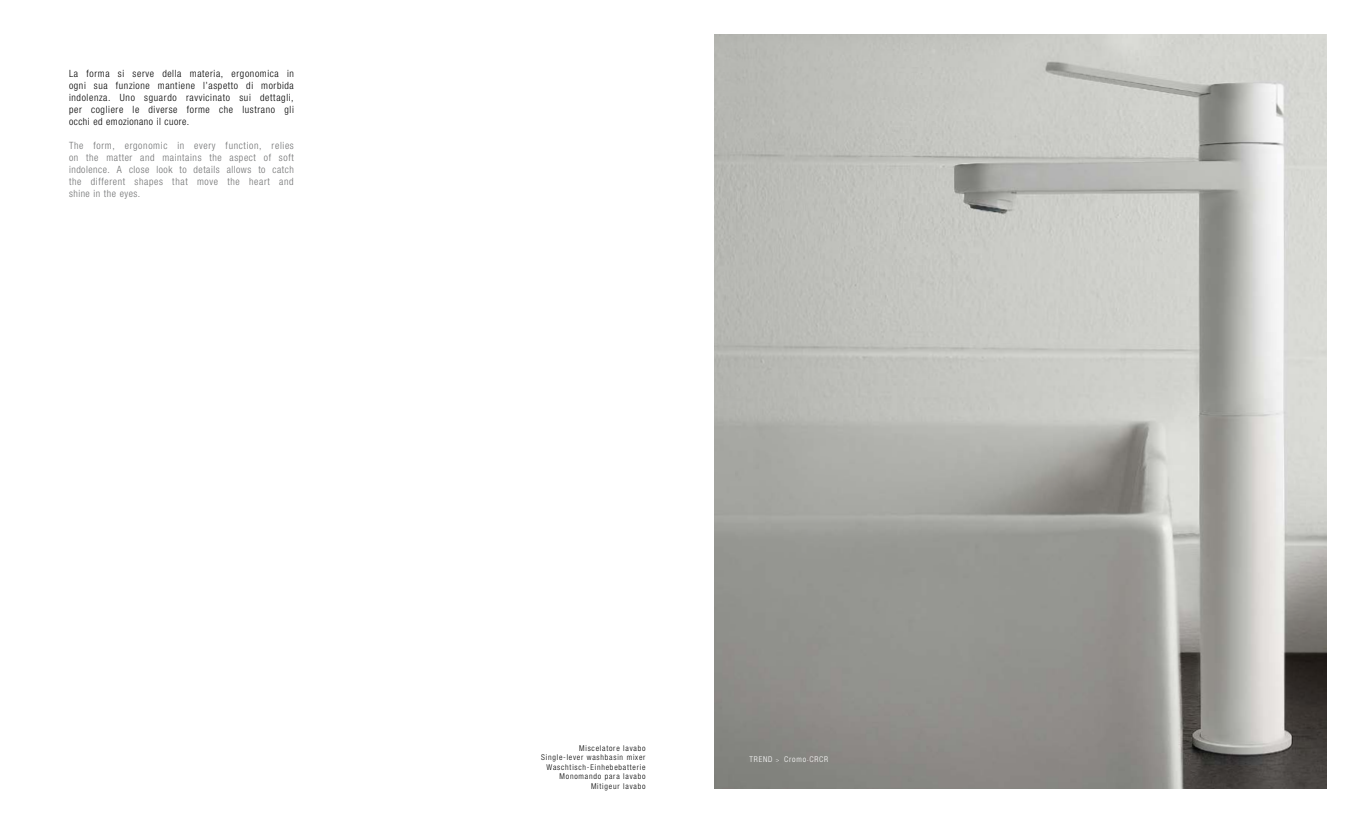
<style>
.page{position:relative;width:1361px;height:823px;background:#fff}
.page>*{position:absolute;margin:0;border:0;box-sizing:border-box;transform-origin:0 0}
.t1{font:300 condensed 10px/12px "Helvetica Neue";letter-spacing:.065em;color:#000;text-align:justify}
.t2{font:300 condensed 10px/12px "Helvetica Neue";letter-spacing:.065em;color:#707172;text-align:justify}
.t3{font:300 condensed 8px/9.6px "Helvetica Neue";letter-spacing:.1em;color:#000;text-align:right}
.t4{font:300 condensed 8px "Helvetica Neue";letter-spacing:.1em;color:#fff}
.s1{font-size:6px}
</style>
<div class="page">
<img style="left:714px;top:34px;width:613px;height:754px">
<p class="t1" style="left:69px;top:67px;width:226px">La forma si serve della materia, ergonomica in ogni sua funzione mantiene l’aspetto di morbida indolenza. Uno sguardo ravvicinato sui dettagli, per cogliere le diverse forme che lustrano gli occhi ed emozionano il cuore.</p>
<p class="t2" style="left:69px;top:139px;width:226px">The form, ergonomic in every function, relies on the matter and maintains the aspect of soft indolence. A close look to details allows to catch the different shapes that move the heart and shine in the eyes.</p>
<p class="t3" style="left:541px;top:742px;width:106px">Miscelatore lavabo<br>Single-lever washbasin mixer<br>Waschtisch-Einhebebatterie<br>Monomando para lavabo<br>Mitigeur lavabo</p>
<p class="t4" style="left:749px;top:754px;width:80px">TREND <span class="s1">&gt;</span> Cromo<span class="s1">-</span>CRCR</p>
</div>
